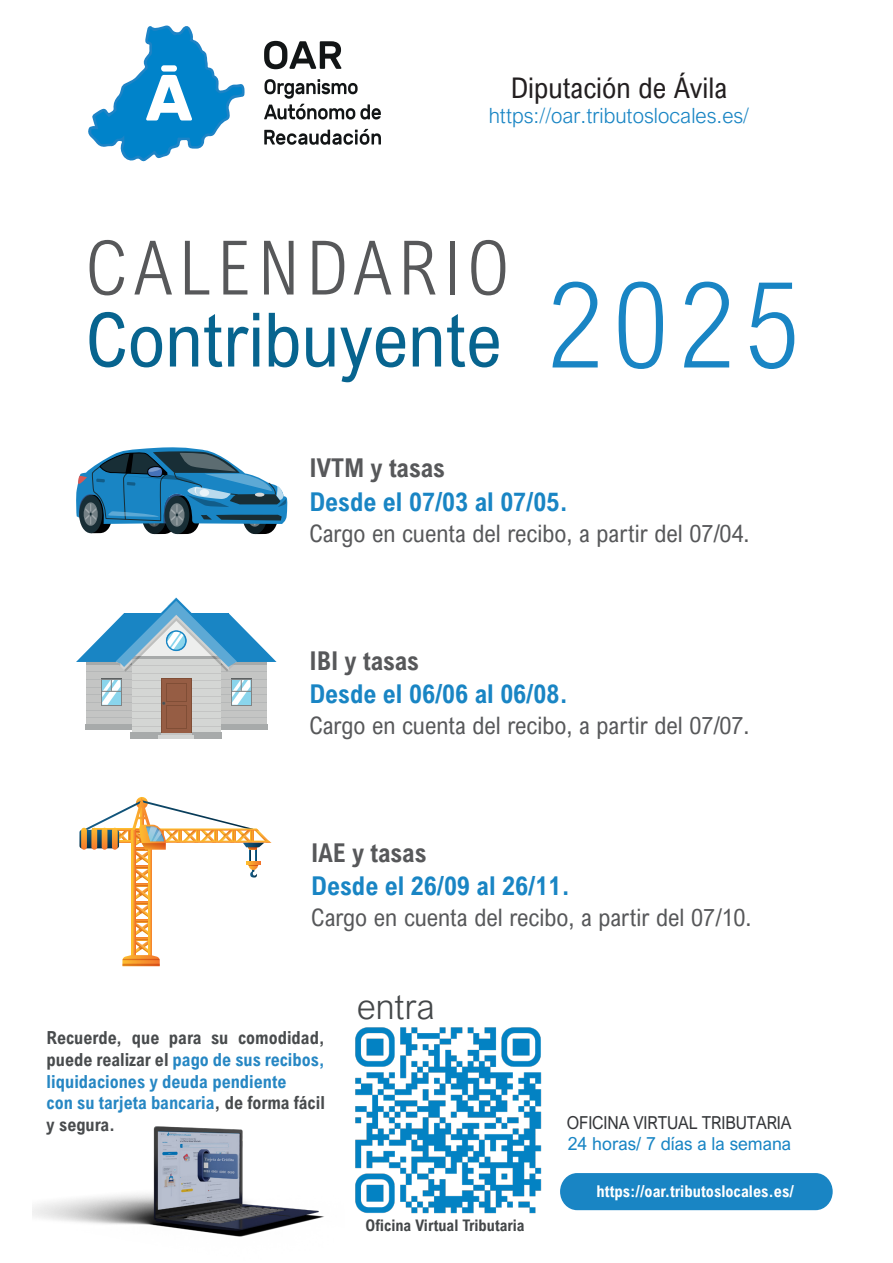
<style>
.page{position:relative;width:893px;height:1263px;background:#fff}
.page>*{position:absolute;margin:0;border:0;box-sizing:border-box;transform-origin:0 0}
.t1{font:300 120px "Arial Nova Cond";color:#1985c4}
.t2{font:75px "Arial Nova Cond";color:#07648f}
.t3{font:300 75px "Arial Nova Cond";letter-spacing:.095em;color:#57585a}
.t4{font:300 35.1px "Arial Nova";color:#444749}
.t5{font:28.5px "Arial Nova Cond";color:#231f20}
.t6{font:700 25.95px "Arial Nova Cond";color:#1985c4}
.t7{font:700 25.95px "Arial Nova Cond";color:#57585a}
.t8{font:24px "Arial Nova Cond";color:#57585a}
.t9{font:300 21px "Arial Nova";color:#1985c4}
.t10{font:700 18px/21.6px "Arial Nova Cond";color:rgb(33 132 194/.98)}
.t11{font:17.85px "Arial Nova";letter-spacing:-.01em;color:#35373a;scale:.9 1}
.t12{font:17.85px "Arial Nova";color:#1985c4}
.t13{font:700 16.2px "Arial Nova Cond";color:#fff}
.t14{font:700 16.05px "Arial Nova Cond";color:#444749}
.s1{color:rgb(68 71 73/.98)}
</style>
<div class="page">
<svg style="left:88px;top:25px;width:157px;height:137px"></svg>
<div style="left:161px;top:65px;width:16px;height:7px;background:#fff;border-radius:3px"></div>
<svg style="left:264px;top:41px;width:77px;height:28px"></svg>
<svg style="left:264px;top:79px;width:117px;height:41px"></svg>
<svg style="left:264px;top:129px;width:117px;height:16px"></svg>
<div style="left:560px;top:1173px;width:273px;height:37px;background:#1985c4;border-radius:18px"></div>
<img style="left:371px;top:1027px;width:171px;height:187px">
<img style="left:33px;top:966px;width:338px;height:271px">
<svg style="left:76px;top:447px;width:212px;height:88px"></svg>
<div style="left:86px;top:662px;width:73px;height:62px;background:#c4c5c4"></div>
<hr style="left:86px;top:717px;width:46px;height:1px;background:#b6b8b8">
<hr style="left:86px;top:710px;width:46px;height:1px;background:#b6b8b8">
<div style="left:193px;top:662px;width:73px;height:62px;background:#c4c5c4"></div>
<hr style="left:221px;top:717px;width:45px;height:1px;background:#b6b8b8">
<hr style="left:221px;top:710px;width:45px;height:1px;background:#b6b8b8">
<div style="left:192px;top:724px;width:76px;height:6px;background:#a7aaaa"></div>
<div style="left:85px;top:724px;width:75px;height:6px;background:#a7aaaa"></div>
<div style="left:132px;top:657px;width:89px;height:75px;background:#d4d6d4"></div>
<hr style="left:132px;top:726px;width:89px;height:1px;background:#c4c5c4">
<hr style="left:132px;top:718px;width:89px;height:1px;background:#c4c5c4">
<hr style="left:132px;top:711px;width:89px;height:1px;background:#c4c5c4">
<div style="left:131px;top:732px;width:91px;height:7px;background:#a7aaaa"></div>
<svg style="left:161px;top:732px;width:31px;height:4px"></svg>
<hr style="left:158px;top:736px;width:36px;height:3px;background:#d2d4d3">
<div style="left:161px;top:678px;width:31px;height:54px;background:#804e36"></div>
<div style="left:162px;top:679px;width:29px;height:53px;background:#965d44"></div>
<div style="left:101px;top:679px;width:21px;height:27px;background:#818485"></div>
<div style="left:231px;top:679px;width:21px;height:27px;background:#818485"></div>
<svg style="left:76px;top:598px;width:201px;height:107px"></svg>
<svg style="left:79px;top:797px;width:193px;height:169px"></svg>
<svg style="left:246px;top:861px;width:14px;height:4px"></svg>
<h3 class="t5" style="left:511px;top:70px;width:218px">Diputación de Ávila</h3>
<p class="t9" style="left:489px;top:104px;width:262px">https://oar.tributoslocales.es/</p>
<h2 class="t3" style="left:86px;top:222px;width:425px">CALENDARIO</h2>
<h2 class="t2" style="left:86px;top:294px;width:417px">Contribuyente</h2>
<h1 class="t1" style="left:548px;top:252px;width:253px">2025</h1>
<h3 class="t7" style="left:309px;top:452px;width:137px">IVTM y tasas</h3>
<h3 class="t6" style="left:309px;top:485px;width:260px">Desde el 07/03 al 07/05.</h3>
<h3 class="t8" style="left:309px;top:518px;width:442px">Cargo en cuenta del recibo, a partir del 07/04.</h3>
<h3 class="t7" style="left:309px;top:644px;width:111px">IBI y tasas</h3>
<h3 class="t6" style="left:309px;top:678px;width:260px">Desde el 06/06 al 06/08.</h3>
<h3 class="t8" style="left:309px;top:711px;width:442px">Cargo en cuenta del recibo, a partir del 07/07.</h3>
<h3 class="t7" style="left:311px;top:836px;width:117px">IAE y tasas</h3>
<h3 class="t6" style="left:311px;top:870px;width:260px">Desde el 26/09 al 26/11.</h3>
<h3 class="t8" style="left:311px;top:903px;width:442px">Cargo en cuenta del recibo, a partir del 07/10.</h3>
<p class="t10" style="left:47px;top:1027px;width:280px"><span class="s1">Recuerde, que para su comodidad, puede realizar el</span> pago de sus recibos, liquidaciones y deuda pendiente<br>con su tarjeta bancaria<span class="s1">, de forma fácil y segura.</span></p>
<h3 class="t4" style="left:357px;top:987px;width:79px">entra</h3>
<p class="t14" style="left:366px;top:1215px;width:161px">Oficina Virtual Tributaria</p>
<p class="t11" style="left:567px;top:1112px;width:251px">OFICINA VIRTUAL TRIBUTARIA</p>
<p class="t12" style="left:568px;top:1133px;width:225px">24 horas/ 7 días a la semana</p>
<p class="t13" style="left:597px;top:1181px;width:199px">https://oar.tributoslocales.es/</p>
</div>
